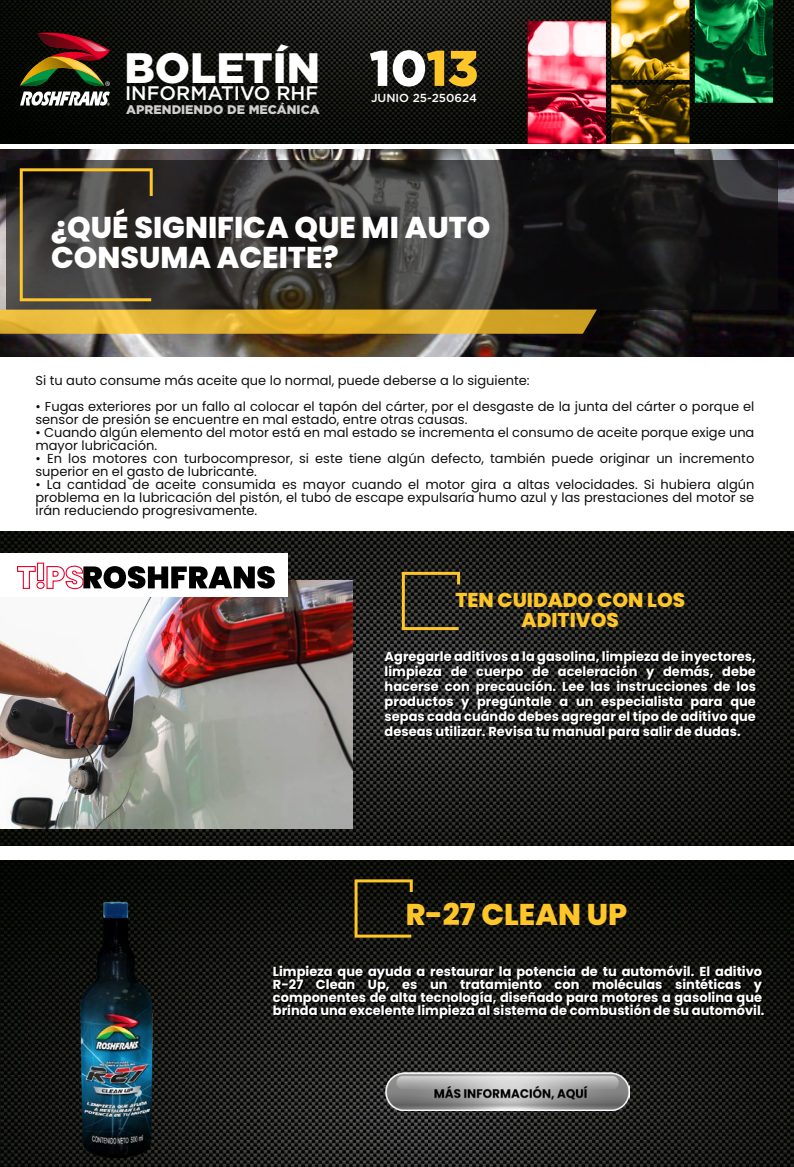
<style>
.page{position:relative;width:794px;height:1167px;background:#fff}
.page>*{position:absolute;margin:0;border:0;box-sizing:border-box;transform-origin:0 0}
.t1{font:900 50px "Gotham";color:#fff}
.t2{font:900 42.5px "Gotham";color:#fff}
.t3{font:800 30px/30px "Poppins";color:#fff}
.t4{font:800 30px "Poppins";color:#ffc629}
.t5{font:800 20px/20px "Poppins";color:#ffc629;text-align:center}
.t6{font:500 19.6px "Gotham";color:#fff}
.t7{font:13px/13px "Poppins";color:#0e0e0d}
.t8{font:700 13px/15px "Poppins";color:#fff;text-align:justify}
.t9{font:900 12.5px "Gotham";color:#d0cecf}
.t10{font:500 11.6px "Gotham";color:#fff}
.s1{color:#ffc629}
</style>
<div class="page">
<img style="left:0;top:149px;width:794px;height:207px">
<svg style="left:7px;top:160px;width:771px;height:149px;background:#282726"></svg>
<svg style="left:0;top:309px;width:597px;height:25px;background:#daac31"></svg>
<img style="left:0;top:0;width:794px;height:144px">
<svg style="left:20px;top:30px;width:90px;height:76px;background:#57412f"></svg>
<img style="left:528px;top:0;width:245px;height:144px">
<svg style="left:528px;top:21px;width:78px;height:123px"></svg>
<svg style="left:695px;top:0;width:78px;height:103px;background:#106738"></svg>
<svg style="left:611px;top:0;width:78px;height:80px;background:#a08029"></svg>
<svg style="left:611px;top:85px;width:78px;height:59px;background:#664c07"></svg>
<svg style="left:20px;top:168px;width:133px;height:133px;background:#484337"></svg>
<img style="left:0;top:860px;width:794px;height:306px">
<img style="left:0;top:531px;width:794px;height:314px">
<svg style="left:354px;top:879px;width:59px;height:58px;background:#332c11"></svg>
<svg style="left:402px;top:572px;width:58px;height:58px;background:#443c22"></svg>
<img style="left:385px;top:1072px;width:245px;height:38px">
<img style="left:0;top:580px;width:352px;height:248px">
<div style="left:0;top:553px;width:287px;height:43px;background:#fff"></div>
<svg style="left:17px;top:562px;width:258px;height:28px"></svg>
<img style="left:2px;top:878px;width:229px;height:288px">
<h2 class="t2" style="left:125px;top:39px;width:197px">BOLETÍN</h2>
<h3 class="t6" style="left:125px;top:80px;width:195px">INFORMATIVO RHF</h3>
<p class="t9" style="left:126px;top:101px;width:195px">APRENDIENDO DE MECÁNICA</p>
<h1 class="t1" style="left:369px;top:34px;width:110px">10<span class="s1">13</span></h1>
<p class="t10" style="left:371px;top:91px;width:107px">JUNIO 25-250624</p>
<h3 class="t3" style="left:51px;top:213px;width:441px">¿QUÉ SIGNIFICA QUE MI AUTO<br>CONSUMA ACEITE?</h3>
<p class="t7" style="left:35px;top:374px;width:496px">Si tu auto consume más aceite que lo normal, puede deberse a lo siguiente:</p>
<p class="t7" style="left:35px;top:400px;width:720px">• Fugas exteriores por un fallo al colocar el tapón del cárter, por el desgaste de la junta del cárter o porque el sensor de presión se encuentre en mal estado, entre otras causas.</p>
<p class="t7" style="left:35px;top:426px;width:720px">• Cuando algún elemento del motor está en mal estado se incrementa el consumo de aceite porque exige una mayor lubricación.</p>
<p class="t7" style="left:35px;top:452px;width:720px">• En los motores con turbocompresor, si este tiene algún defecto, también puede originar un incremento superior en el gasto de lubricante.</p>
<p class="t7" style="left:35px;top:478px;width:720px;text-align:justify">• La cantidad de aceite consumida es mayor cuando el motor gira a altas velocidades. Si hubiera algún problema en la lubricación del pistón, el tubo de escape expulsaría humo azul y las prestaciones del motor se irán reduciendo progresivamente.</p>
<h3 class="t5" style="left:455px;top:590px;width:231px">TEN CUIDADO CON LOS<br>ADITIVOS</h3>
<p class="t8" style="left:384px;top:649px;width:373px">Agregarle aditivos a la gasolina, limpieza de inyectores, limpieza de cuerpo de aceleración y demás, debe hacerse con precaución. Lee las instrucciones de los productos y pregúntale a un especialista para que sepas cada cuándo debes agregar el tipo de aditivo que deseas utilizar. Revisa tu manual para salir de dudas.</p>
<h3 class="t4" style="left:406px;top:896px;width:223px">R-27 CLEAN UP</h3>
<p class="t8" style="left:273px;top:965px;width:493px;line-height:13px;text-align:left">Limpieza que ayuda a restaurar la potencia de tu automóvil. El aditivo R-27 Clean Up, es un tratamiento con moléculas sintéticas y componentes de alta tecnología, diseñado para motores a gasolina que brinda una excelente limpieza al sistema de combustión de su automóvil.</p>
</div>
